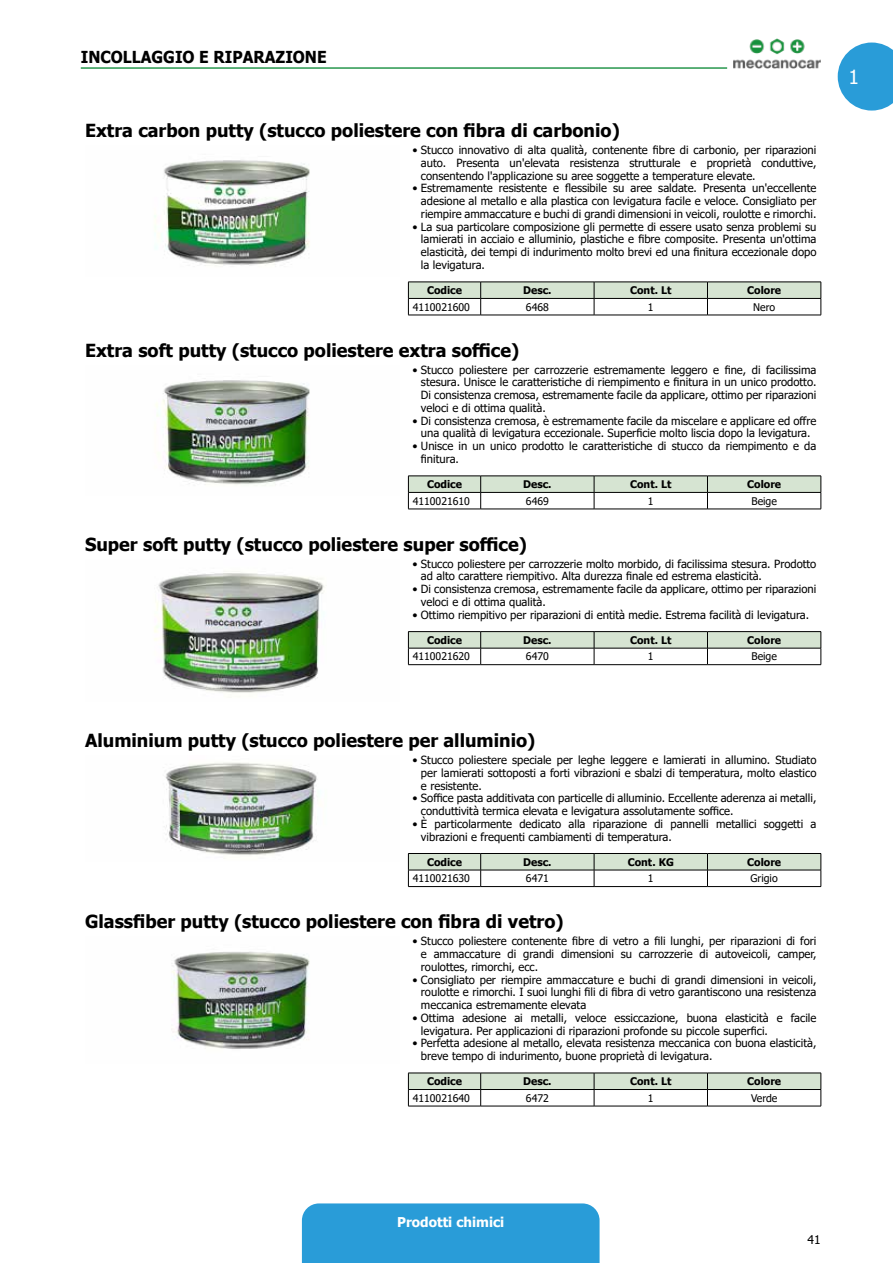
<style>
.page{position:relative;width:893px;height:1263px;background:#fff}
.page>*{position:absolute;margin:0;border:0;box-sizing:border-box;transform-origin:0 0}
.t1{font:19.5px "Tahoma";color:#fff}
.t2{font:700 18px "Tahoma";color:#000}
.t3{font:700 16.5px "Tahoma";color:#000;scale:.95 1}
.t4{font:700 13.5px "Tahoma";color:#fff}
.t5{font:12px "Tahoma";color:#000}
.t6{font:11.25px/12.8px "Tahoma";color:#000;text-align:justify}
.t7{font:700 10.5px "Tahoma";color:#000}
.t8{font:10.5px "Tahoma";color:#000}
</style>
<div class="page">
<div style="left:302px;top:1203px;width:298px;height:60px;background:#299cd8"></div>
<svg style="left:838px;top:43px;width:55px;height:68px;background:#4aabde"></svg>
<img style="left:733px;top:38px;width:88px;height:31px">
<hr style="left:81px;top:67px;width:646px;height:2px;background:#28974e">
<img style="left:154px;top:160px;width:156px;height:106px">
<svg style="left:408px;top:282px;width:414px;height:33px"></svg>
<hr style="left:408px;top:315px;width:73px;height:1px;background:#000">
<hr style="left:481px;top:315px;width:113px;height:1px;background:#000">
<hr style="left:594px;top:315px;width:113px;height:1px;background:#000">
<hr style="left:707px;top:315px;width:114px;height:1px;background:#000">
<img style="left:156px;top:380px;width:154px;height:106px">
<svg style="left:408px;top:476px;width:414px;height:33px"></svg>
<hr style="left:408px;top:509px;width:73px;height:1px;background:#000">
<hr style="left:481px;top:509px;width:113px;height:1px;background:#000">
<hr style="left:594px;top:509px;width:113px;height:1px;background:#000">
<hr style="left:707px;top:509px;width:114px;height:1px;background:#000">
<img style="left:154px;top:572px;width:170px;height:121px">
<hr style="left:408px;top:631px;width:73px;height:1px;background:#000">
<hr style="left:481px;top:631px;width:113px;height:1px;background:#000">
<hr style="left:594px;top:631px;width:113px;height:1px;background:#000">
<hr style="left:707px;top:631px;width:114px;height:1px;background:#000">
<svg style="left:408px;top:632px;width:414px;height:32px"></svg>
<hr style="left:408px;top:664px;width:73px;height:1px;background:#000">
<hr style="left:481px;top:664px;width:113px;height:1px;background:#000">
<hr style="left:594px;top:664px;width:113px;height:1px;background:#000">
<hr style="left:707px;top:664px;width:114px;height:1px;background:#000">
<img style="left:164px;top:762px;width:156px;height:97px">
<svg style="left:408px;top:853px;width:414px;height:33px"></svg>
<hr style="left:408px;top:886px;width:73px;height:1px;background:#000">
<hr style="left:481px;top:886px;width:113px;height:1px;background:#000">
<hr style="left:594px;top:886px;width:113px;height:1px;background:#000">
<hr style="left:707px;top:886px;width:114px;height:1px;background:#000">
<img style="left:171px;top:951px;width:139px;height:98px">
<svg style="left:408px;top:1073px;width:414px;height:33px"></svg>
<hr style="left:408px;top:1106px;width:73px;height:1px;background:#000">
<hr style="left:481px;top:1106px;width:113px;height:1px;background:#000">
<hr style="left:594px;top:1106px;width:113px;height:1px;background:#000">
<hr style="left:707px;top:1106px;width:114px;height:1px;background:#000">
<h3 class="t3" style="left:81px;top:45px;width:56px">Incollagg</h3>
<h3 class="t3" style="left:175px;top:45px;width:161px">io e riparazione</h3>
<h2 class="t2" style="left:85px;top:118px;width:536px">Extra carbon putty (stucco poliestere con fibra di carbonio)</h2>
<p class="t6" style="left:421px;top:144px;width:397px;text-indent:-9px">• Stucco innovativo di alta qualità, contenente fibre di carbonio, per riparazioni auto. Presenta un'elevata resistenza strutturale e proprietà conduttive, consentendo l'applicazione su aree soggette a temperature elevate.</p>
<p class="t6" style="left:421px;top:183px;width:397px;text-indent:-9px">• Estremamente resistente e flessibile su aree saldate. Presenta un'eccellente adesione al metallo e alla plastica con levigatura facile e veloce. Consigliato per riempire ammaccature e buchi di grandi dimensioni in veicoli, roulotte e rimorchi.</p>
<p class="t6" style="left:421px;top:221px;width:397px;text-indent:-9px">• La sua particolare composizione gli permette di essere usato senza problemi su lamierati in acciaio e alluminio, plastiche e fibre composite. Presenta un'ottima elasticità, dei tempi di indurimento molto brevi ed una finitura eccezionale dopo la levigatura.</p>
<p class="t7" style="left:427px;top:283px;width:37px">Codice</p>
<p class="t7" style="left:523px;top:283px;width:30px">Desc.</p>
<p class="t7" style="left:630px;top:283px;width:43px">Cont. Lt</p>
<p class="t7" style="left:747px;top:283px;width:35px">Colore</p>
<p class="t8" style="left:413px;top:300px;width:59px">4110021600</p>
<p class="t8" style="left:526px;top:300px;width:24px">6468</p>
<p class="t8" style="left:648px;top:300px;width:7px">1</p>
<p class="t8" style="left:753px;top:300px;width:23px">Nero</p>
<h2 class="t2" style="left:85px;top:337px;width:436px">Extra soft putty (stucco poliestere extra soffice)</h2>
<p class="t6" style="left:421px;top:364px;width:397px;text-indent:-9px">• Stucco poliestere per carrozzerie estremamente leggero e fine, di facilissima stesura. Unisce le caratteristiche di riempimento e finitura in un unico prodotto.<br>Di consistenza cremosa, estremamente facile da applicare, ottimo per riparazioni veloci e di ottima qualità.</p>
<p class="t6" style="left:412px;top:415px;width:405px;text-align:center">• Di consistenza cremosa, è estremamente facile da miscelare e applicare ed offre una qualità di levigatura eccezionale. Superficie molto liscia dopo la levigatura.</p>
<p class="t6" style="left:421px;top:440px;width:397px;text-indent:-9px">• Unisce in un unico prodotto le caratteristiche di stucco da riempimento e da finitura.</p>
<p class="t7" style="left:427px;top:477px;width:37px">Codice</p>
<p class="t7" style="left:523px;top:477px;width:30px">Desc.</p>
<p class="t7" style="left:630px;top:477px;width:43px">Cont. Lt</p>
<p class="t7" style="left:747px;top:477px;width:35px">Colore</p>
<p class="t8" style="left:413px;top:494px;width:59px">4110021610</p>
<p class="t8" style="left:526px;top:494px;width:24px">6469</p>
<p class="t8" style="left:648px;top:494px;width:7px">1</p>
<p class="t8" style="left:751px;top:494px;width:27px">Beige</p>
<h2 class="t2" style="left:85px;top:531px;width:443px">Super soft putty (stucco poliestere super soffice)</h2>
<p class="t6" style="left:421px;top:558px;width:397px;text-indent:-9px">• Stucco poliestere per carrozzerie molto morbido, di facilissima stesura. Prodotto ad alto carattere riempitivo. Alta durezza finale ed estrema elasticità.</p>
<p class="t6" style="left:421px;top:583px;width:397px;text-indent:-9px">• Di consistenza cremosa, estremamente facile da applicare, ottimo per riparazioni veloci e di ottima qualità.</p>
<p class="t6" style="left:412px;top:609px;width:398px">• Ottimo riempitivo per riparazioni di entità medie. Estrema facilità di levigatura.</p>
<p class="t7" style="left:427px;top:633px;width:37px">Codice</p>
<p class="t7" style="left:523px;top:633px;width:30px">Desc.</p>
<p class="t7" style="left:630px;top:633px;width:43px">Cont. Lt</p>
<p class="t7" style="left:747px;top:633px;width:35px">Colore</p>
<p class="t8" style="left:413px;top:649px;width:59px">4110021620</p>
<p class="t8" style="left:526px;top:649px;width:24px">6470</p>
<p class="t8" style="left:648px;top:649px;width:7px">1</p>
<p class="t8" style="left:751px;top:649px;width:27px">Beige</p>
<h2 class="t2" style="left:85px;top:728px;width:452px">Aluminium putty (stucco poliestere per alluminio)</h2>
<p class="t6" style="left:421px;top:754px;width:397px;text-indent:-9px">• Stucco poliestere speciale per leghe leggere e lamierati in allumino. Studiato per lamierati sottoposti a forti vibrazioni e sbalzi di temperatura, molto elastico e resistente.</p>
<p class="t6" style="left:421px;top:792px;width:397px;text-indent:-9px">• Soffice pasta additivata con particelle di alluminio. Eccellente aderenza ai metalli, conduttività termica elevata e levigatura assolutamente soffice.</p>
<p class="t6" style="left:421px;top:818px;width:397px;text-indent:-9px">• È particolarmente dedicato alla riparazione di pannelli metallici soggetti a vibrazioni e frequenti cambiamenti di temperatura.</p>
<p class="t7" style="left:427px;top:854px;width:37px">Codice</p>
<p class="t7" style="left:523px;top:854px;width:30px">Desc.</p>
<p class="t7" style="left:628px;top:854px;width:48px">Cont. KG</p>
<p class="t7" style="left:747px;top:854px;width:35px">Colore</p>
<p class="t8" style="left:413px;top:871px;width:59px">4110021630</p>
<p class="t8" style="left:526px;top:871px;width:24px">6471</p>
<p class="t8" style="left:648px;top:871px;width:7px">1</p>
<p class="t8" style="left:751px;top:871px;width:29px">Grigio</p>
<h2 class="t2" style="left:85px;top:909px;width:480px">Glassfiber putty (stucco poliestere con fibra di vetro)</h2>
<p class="t6" style="left:421px;top:935px;width:397px;text-indent:-9px">• Stucco poliestere contenente fibre di vetro a fili lunghi, per riparazioni di fori e ammaccature di grandi dimensioni su carrozzerie di autoveicoli, camper, roulottes, rimorchi, ecc.</p>
<p class="t6" style="left:421px;top:974px;width:397px;text-indent:-9px">• Consigliato per riempire ammaccature e buchi di grandi dimensioni in veicoli, roulotte e rimorchi. I suoi lunghi fili di fibra di vetro garantiscono una resistenza meccanica estremamente elevata</p>
<p class="t6" style="left:421px;top:1012px;width:397px;text-indent:-9px">• Ottima adesione ai metalli, veloce essiccazione, buona elasticità e facile levigatura. Per applicazioni di riparazioni profonde su piccole superfici.</p>
<p class="t6" style="left:421px;top:1037px;width:397px;text-indent:-9px">• Perfetta adesione al metallo, elevata resistenza meccanica con buona elasticità, breve tempo di indurimento, buone proprietà di levigatura.</p>
<p class="t7" style="left:427px;top:1074px;width:37px">Codice</p>
<p class="t7" style="left:523px;top:1074px;width:30px">Desc.</p>
<p class="t7" style="left:630px;top:1074px;width:43px">Cont. Lt</p>
<p class="t7" style="left:747px;top:1074px;width:35px">Colore</p>
<p class="t8" style="left:413px;top:1091px;width:59px">4110021640</p>
<p class="t8" style="left:526px;top:1091px;width:24px">6472</p>
<p class="t8" style="left:648px;top:1091px;width:7px">1</p>
<p class="t8" style="left:751px;top:1091px;width:28px">Verde</p>
<h1 class="t1" style="left:848px;top:64px;width:12px">1</h1>
<p class="t4" style="left:397px;top:1212px;width:109px">Prodotti chimici</p>
<p class="t5" style="left:808px;top:1231px;width:15px">41</p>
</div>
